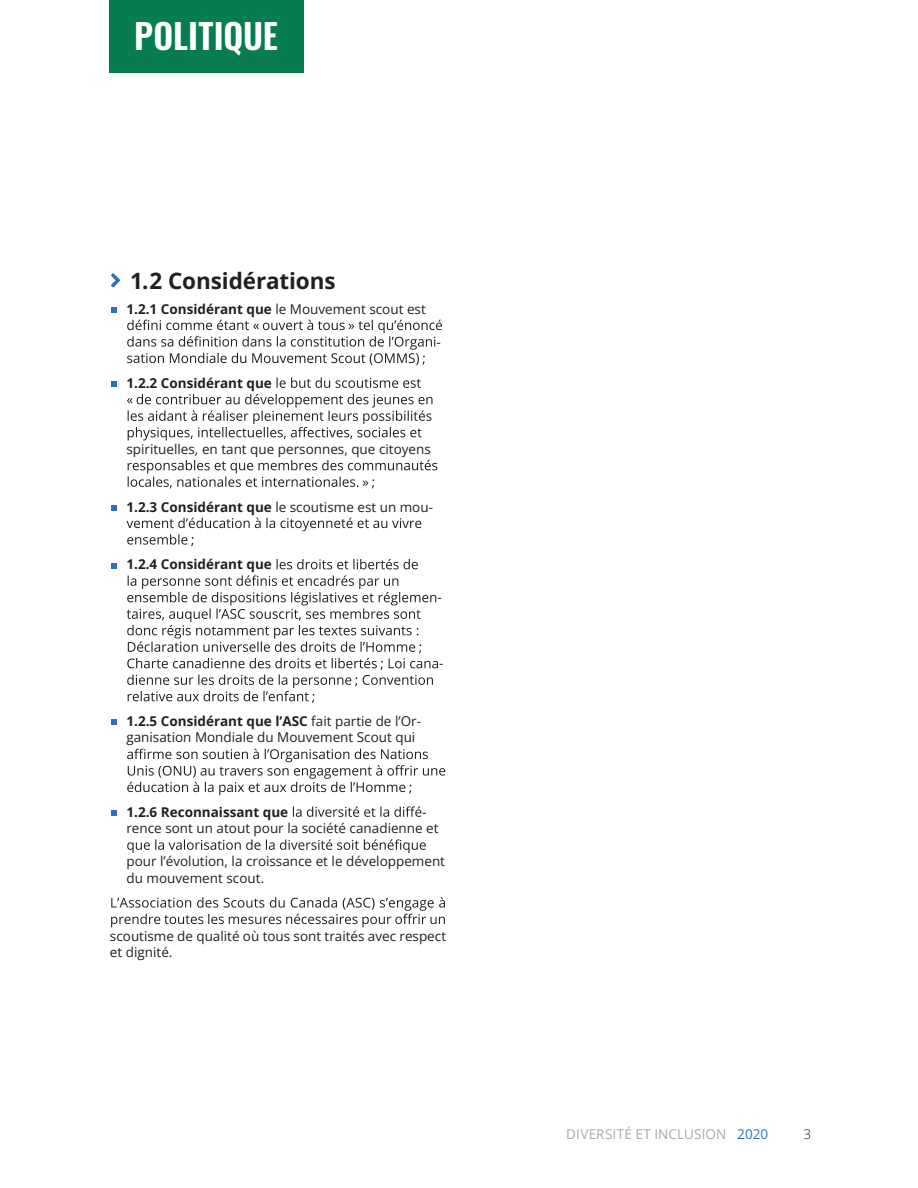
<style>
.page{position:relative;width:918px;height:1188px;background:#fff}
.page>*{position:absolute;margin:0;border:0;box-sizing:border-box;transform-origin:0 0}
.t1{font:600 34.5px "Oswald";color:#fff}
.t2{font:700 22.5px "Open Sans";letter-spacing:-.005em;color:#231f20}
.t3{font:13.5px/16.5px "Open Sans";color:#231f20}
.t4{font:700 13.5px "Open Sans";color:#231f20}
.t5{font:13.5px "Open Sans";letter-spacing:.01em;color:#a7aaaa}
.t6{font:300 13.5px "Open Sans";color:#231f20}
.s1{font-weight:400}
.s2{font-weight:700}
.s3{color:#2f71b9}
</style>
<div class="page">
<svg style="left:111px;top:273px;width:9px;height:14px"></svg>
<svg style="left:111px;top:307px;width:6px;height:6px"></svg>
<svg style="left:127px;top:320px;width:315px;height:45px"></svg>
<svg style="left:111px;top:382px;width:6px;height:5px"></svg>
<svg style="left:277px;top:377px;width:144px;height:11px"></svg>
<svg style="left:127px;top:394px;width:305px;height:46px"></svg>
<svg style="left:128px;top:460px;width:309px;height:28px"></svg>
<svg style="left:111px;top:505px;width:6px;height:6px"></svg>
<svg style="left:126px;top:518px;width:295px;height:28px"></svg>
<svg style="left:111px;top:563px;width:6px;height:5px"></svg>
<svg style="left:277px;top:559px;width:141px;height:10px"></svg>
<svg style="left:127px;top:575px;width:311px;height:128px"></svg>
<svg style="left:111px;top:720px;width:6px;height:5px"></svg>
<svg style="left:127px;top:749px;width:318px;height:46px"></svg>
<svg style="left:111px;top:811px;width:6px;height:5px"></svg>
<svg style="left:293px;top:806px;width:128px;height:11px"></svg>
<svg style="left:127px;top:839px;width:299px;height:14px"></svg>
<svg style="left:111px;top:897px;width:334px;height:30px"></svg>
<div style="left:109px;top:0;width:195px;height:73px;background:#067c50"></div>
<h1 class="t1" style="left:134px;top:17px;width:145px">POLITIQUE</h1>
<h2 class="t2" style="left:130px;top:265px;width:207px">1.2 Considérations</h2>
<p class="t4" style="left:126px;top:299px;width:301px">1.2.1 Considérant que <span class="s1">le Mouvement scout est</span></p>
<p class="t3" style="left:436px;top:333px;width:6px">-</p>
<p class="t4" style="left:126px;top:373px;width:147px">1.2.2 Considérant que</p>
<p class="t3" style="left:126px;top:440px;width:306px">spirituelles, en tant que personnes, que citoyens</p>
<p class="t3" style="left:126px;top:498px;width:308px"><span class="s2">1.2.3 Considérant que</span> le scoutisme est un mou-</p>
<p class="t4" style="left:126px;top:555px;width:147px">1.2.4 Considérant que</p>
<p class="t3" style="left:437px;top:589px;width:6px">-</p>
<p class="t3" style="left:439px;top:655px;width:6px">-</p>
<p class="t3" style="left:126px;top:713px;width:296px"><span class="s2">1.2.5 Considérant que l’ASC</span> fait partie de l’Or&shy;ganisation Mondiale du Mouvement Scout qui</p>
<p class="t4" style="left:126px;top:802px;width:163px">1.2.6 Reconnaissant que</p>
<p class="t3" style="left:126px;top:803px;width:314px;text-indent:296px">- rence sont un atout pour la société canadienne et</p>
<p class="t3" style="left:126px;top:853px;width:320px">pour l’évolution, la croissance et le développement du mouvement scout.</p>
<p class="t3" style="left:110px;top:927px;width:338px">scoutisme de qualité où tous sont traités avec respect et dignité.</p>
<p class="t5" style="left:566px;top:1124px;width:203px">DIVERSITÉ ET INCLUSION <span class="s3">2020</span></p>
<p class="t6" style="left:803px;top:1124px;width:9px">3</p>
</div>
